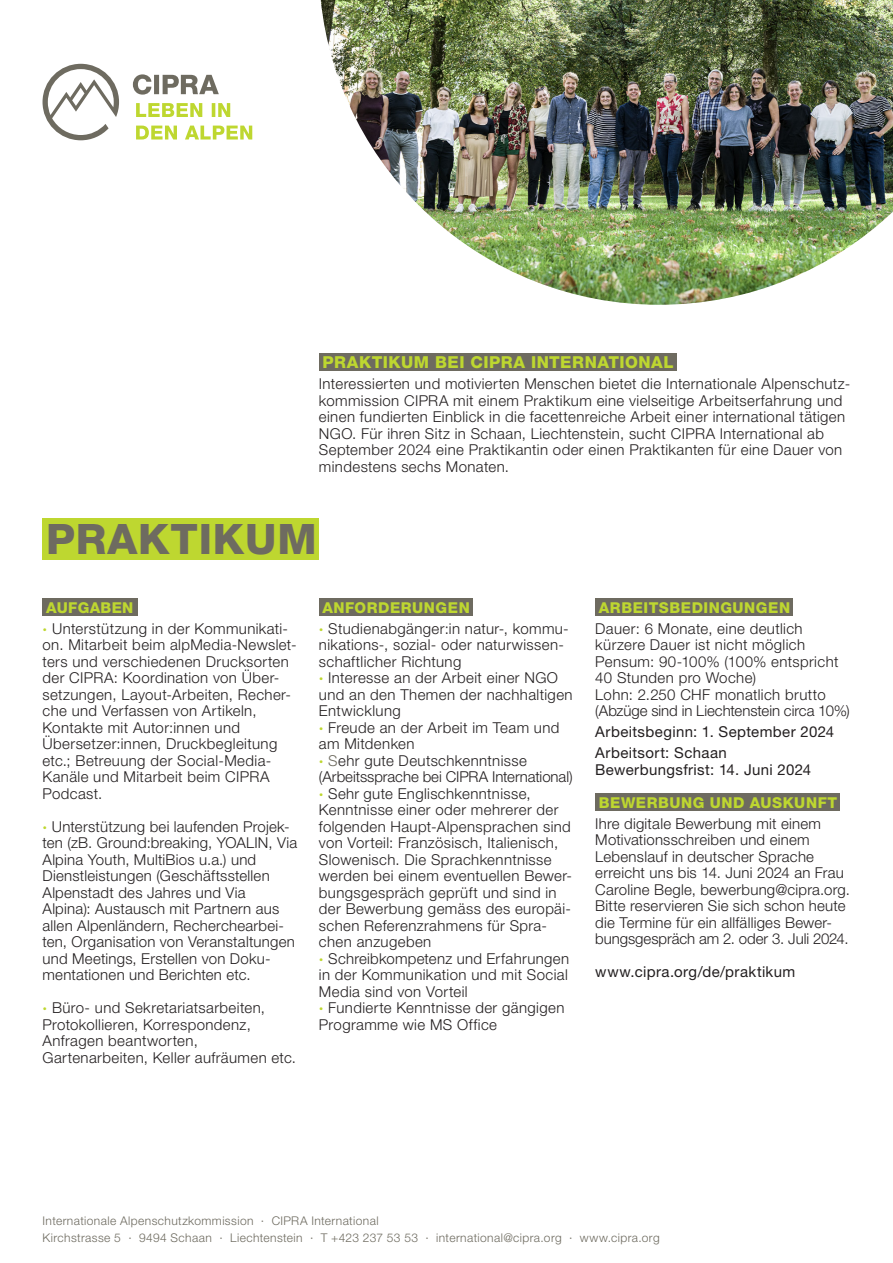
<style>
.page{position:relative;width:893px;height:1263px;background:#fff}
.page>*{position:absolute;margin:0;border:0;box-sizing:border-box;transform-origin:0 0}
.t1{font:800 42px "Helvetica Neue LT Pro";letter-spacing:.02em;color:#6e6b60}
.t2{font:800 16.5px "Helvetica Neue LT Pro";letter-spacing:.03em;color:#bed730}
.t3{font:300 15px/16.5px "Helvetica Neue LT Pro";letter-spacing:.025em;color:#231f20}
.t4{font:300 15px/16.5px "Helvetica Neue LT Pro";color:#231f20}
.t5{font:15px "Helvetica Neue LT Pro";letter-spacing:.025em;color:#231f20}
.t6{font:800 15px "Helvetica Neue LT Pro";letter-spacing:.035em;color:#bed730}
.t7{font:300 12px "Helvetica Neue LT Pro";letter-spacing:.035em;color:#6e6b60}
.s1{font-weight:800;color:#bed730}
.s2{color:#6e6b60}
</style>
<div class="page">
<div style="left:43px;top:519px;width:276px;height:41px;background:#bed730"></div>
<div style="left:319px;top:353px;width:357px;height:18px;background:#6e6b60"></div>
<div style="left:595px;top:598px;width:198px;height:18px;background:#6e6b60"></div>
<div style="left:319px;top:598px;width:154px;height:18px;background:#6e6b60"></div>
<div style="left:43px;top:598px;width:95px;height:18px;background:#6e6b60"></div>
<div style="left:595px;top:793px;width:245px;height:17px;background:#6e6b60"></div>
<svg style="left:43px;top:64px;width:76px;height:76px"></svg>
<svg style="left:133px;top:74px;width:86px;height:21px"></svg>
<svg style="left:136px;top:126px;width:116px;height:13px"></svg>
<svg style="left:136px;top:103px;width:94px;height:14px"></svg>
<img style="left:321px;top:0;width:572px;height:305px">
<p class="t2" style="left:322px;top:352px;width:352px">PRAKTIKUM BEI CIPRA INTERNATIONAL</p>
<p class="t3" style="left:319px;top:375px;width:533px">Interessierten und motivierten Menschen bietet die Internationale Alpenschutz&shy;kommission CIPRA mit einem Praktikum eine vielseitige Arbeitserfahrung und einen fundierten Einblick in die facettenreiche Arbeit einer international tätigen NGO. Für ihren Sitz in Schaan, Liechtenstein, sucht CIPRA International ab September 2024 eine Praktikantin oder einen Praktikanten für eine Dauer von mindestens sechs Monaten.</p>
<p class="t1" style="left:46px;top:514px;width:272px">PRAKTIKUM</p>
<p class="t6" style="left:46px;top:598px;width:89px">AUFGABEN</p>
<p class="t3" style="left:43px;top:620px;width:256px"><span class="s1">∙</span> Unterstützung in der Kommunikati&shy;on. Mitarbeit beim alpMedia-Newslet&shy;ters und verschiedenen Drucksorten der CIPRA: Koordination von Über&shy;setzungen, Layout-Arbeiten, Recher&shy;che und Verfassen von Artikeln,<br>Kontakte mit Autor:innen und<br>Übersetzer:innen, Druckbegleitung etc.; Betreuung der Social-Media-<br>Kanäle und Mitarbeit beim CIPRA<br>Podcast.</p>
<p class="t3" style="left:43px;top:818px;width:256px"><span class="s1">∙</span> Unterstützung bei laufenden Projek&shy;ten (zB. Ground:breaking, YOALIN, Via Alpina Youth, MultiBios u.a.) und Dienstleistungen (Geschäftsstellen Alpenstadt des Jahres und Via Alpina): Austausch mit Partnern aus allen Alpenländern, Recherchearbei&shy;ten, Organisation von Veranstaltungen und Meetings, Erstellen von Doku&shy;mentationen und Berichten etc.</p>
<p class="t3" style="left:43px;top:999px;width:255px"><span class="s1">∙</span> Büro- und Sekretariatsarbeiten, Protokollieren, Korrespondenz, Anfragen beantworten, Gartenarbeiten, Keller aufräumen etc.</p>
<p class="t6" style="left:322px;top:598px;width:149px">ANFORDERUNGEN</p>
<p class="t3" style="left:319px;top:620px;width:251px"><span class="s1">∙</span> Studienabgänger:in natur-, kommu&shy;nikations-, sozial- oder naturwissen&shy;schaftlicher Richtung</p>
<p class="t3" style="left:319px;top:669px;width:255px"><span class="s1">∙</span> Interesse an der Arbeit einer NGO und an den Themen der nachhaltigen<br>Entwicklung</p>
<p class="t3" style="left:319px;top:719px;width:242px"><span class="s1">∙</span> Freude an der Arbeit im Team und am Mitdenken</p>
<p class="t4" style="left:319px;top:752px;width:255px"><span class="s1">∙</span> <span class="s2">S</span>ehr gute Deutschkenntnisse (Arbeitssprache bei CIPRA International)</p>
<p class="t3" style="left:319px;top:785px;width:255px"><span class="s1">∙</span> Sehr gute Englischkenntnisse, Kenntnisse einer oder mehrerer der folgenden Haupt-Alpensprachen sind von Vorteil: Französisch, Italienisch, Slowenisch. Die Sprachkenntnisse werden bei einem eventuellen Bewer&shy;bungsgespräch geprüft und sind in der Bewerbung gemäss des europäi&shy;schen Referenzrahmens für Spra&shy;chen anzugeben</p>
<p class="t3" style="left:319px;top:950px;width:252px;text-align:justify"><span class="s1">∙</span> Schreibkompetenz und Erfahrungen in der Kommunikation und mit Social Media sind von Vorteil</p>
<p class="t3" style="left:319px;top:999px;width:247px"><span class="s1">∙</span> Fundierte Kenntnisse der gängigen<br>Programme wie MS Office</p>
<p class="t6" style="left:599px;top:598px;width:193px">ARBEITSBEDINGUNGEN</p>
<p class="t3" style="left:595px;top:620px;width:211px">Dauer: 6 Monate, eine deutlich kürzere Dauer ist nicht möglich</p>
<p class="t3" style="left:595px;top:653px;width:245px">Pensum: 90-100% (100% entspricht<br>40 Stunden pro Woche)</p>
<p class="t4" style="left:595px;top:686px;width:256px">Lohn: 2.250 CHF monatlich brutto (Abzüge sind in Liechtenstein circa 10%)</p>
<p class="t5" style="left:595px;top:722px;width:240px">Arbeitsbeginn: 1. September 2024</p>
<p class="t5" style="left:595px;top:743px;width:133px">Arbeitsort: Schaan</p>
<p class="t5" style="left:595px;top:760px;width:217px">Bewerbungsfrist: 14. Juni 2024</p>
<p class="t6" style="left:599px;top:793px;width:240px">BEWERBUNG UND AUSKUNFT</p>
<p class="t3" style="left:595px;top:815px;width:256px">Ihre digitale Bewerbung mit einem Motivationsschreiben und einem Lebenslauf in deutscher Sprache erreicht uns bis 14. Juni 2024 an Frau Caroline Begle, bewerbung@cipra.org.<br>Bitte reservieren Sie sich schon heute die Termine für ein allfälliges Bewer&shy;bungsgespräch am 2. oder 3. Juli 2024.</p>
<p class="t5" style="left:595px;top:962px;width:201px">www.cipra.org/de/praktikum</p>
<p class="t7" style="left:43px;top:1213px;width:338px">Internationale Alpenschutzkommission · CIPRA International</p>
<p class="t7" style="left:43px;top:1230px;width:619px">Kirchstrasse 5 · 9494 Schaan · Liechtenstein · T +423 237 53 53 · international@cipra.org · www.cipra.org</p>
</div>
